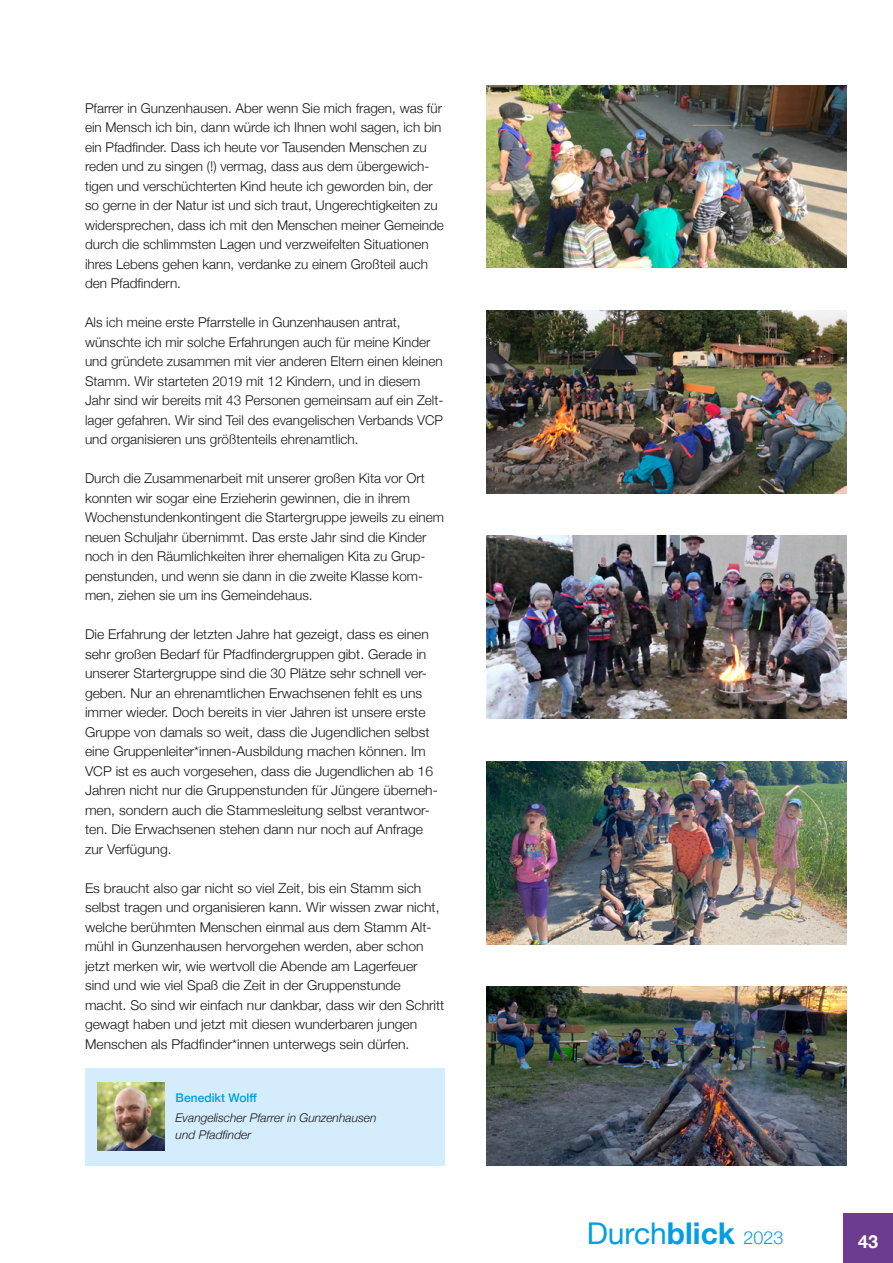
<style>
.page{position:relative;width:893px;height:1263px;background:#fff}
.page>*{position:absolute;margin:0;border:0;box-sizing:border-box;transform-origin:0 0}
.t1{font:30px "Helvetica Neue";color:#009ee3}
.t2{font:700 18px "Helvetica Neue";color:#fff}
.t3{font:300 13.5px/19.5px "Helvetica Neue";color:#181716}
.t4{font:italic 300 12px/16.5px "Helvetica Neue";color:#181716}
.t5{font:500 12px "Helvetica Neue";color:#009ee3}
.s1{font-weight:700}
.s2{font-weight:300;font-size:18px}
</style>
<div class="page">
<div style="left:843px;top:1213px;width:50px;height:50px;background:#6c3c90"></div>
<div style="left:85px;top:1068px;width:359px;height:97px;background:#d4edfc"></div>
<img style="left:97px;top:1082px;width:68px;height:68px">
<img style="left:487px;top:85px;width:359px;height:183px">
<img style="left:487px;top:310px;width:359px;height:183px">
<img style="left:487px;top:536px;width:359px;height:183px">
<img style="left:487px;top:761px;width:359px;height:183px">
<img style="left:487px;top:986px;width:359px;height:179px">
<p class="t3" style="left:85px;top:97px;width:360px">Pfarrer in Gunzenhausen. Aber wenn Sie mich fragen, was für ein Mensch ich bin, dann würde ich Ihnen wohl sagen, ich bin ein Pfadfinder. Dass ich heute vor Tausenden Menschen zu reden und zu singen (!) vermag, dass aus dem übergewich&shy;tigen und verschüchterten Kind heute ich geworden bin, der so gerne in der Natur ist und sich traut, Ungerechtigkeiten zu widersprechen, dass ich mit den Menschen meiner Gemeinde durch die schlimmsten Lagen und verzweifelten Situationen ihres Lebens gehen kann, verdanke zu einem Großteil auch den Pfadfindern.</p>
<p class="t3" style="left:85px;top:311px;width:360px">Als ich meine erste Pfarrstelle in Gunzenhausen antrat, wünschte ich mir solche Erfahrungen auch für meine Kinder und gründete zusammen mit vier anderen Eltern einen kleinen Stamm. Wir starteten 2019 mit 12 Kindern, und in diesem Jahr sind wir bereits mit 43 Personen gemeinsam auf ein Zelt&shy;lager gefahren. Wir sind Teil des evangelischen Verbands VCP und organisieren uns größtenteils ehrenamtlich.</p>
<p class="t3" style="left:85px;top:467px;width:361px">Durch die Zusammenarbeit mit unserer großen Kita vor Ort konnten wir sogar eine Erzieherin gewinnen, die in ihrem Wochenstundenkontingent die Startergruppe jeweils zu einem neuen Schuljahr übernimmt. Das erste Jahr sind die Kinder noch in den Räumlichkeiten ihrer ehemaligen Kita zu Grup&shy;penstunden, und wenn sie dann in die zweite Klasse kom&shy;men, ziehen sie um ins Gemeindehaus.</p>
<p class="t3" style="left:85px;top:623px;width:354px">Die Erfahrung der letzten Jahre hat gezeigt, dass es einen sehr großen Bedarf für Pfadfindergruppen gibt. Gerade in unserer Startergruppe sind die 30 Plätze sehr schnell ver&shy;geben. Nur an ehrenamtlichen Erwachsenen fehlt es uns immer wieder. Doch bereits in vier Jahren ist unsere erste Gruppe von damals so weit, dass die Jugendlichen selbst eine Gruppenleiter*innen-Ausbildung machen können. Im VCP ist es auch vorgesehen, dass die Jugendlichen ab 16<br>Jahren nicht nur die Gruppenstunden für Jüngere überneh&shy;men, sondern auch die Stammesleitung selbst verantwor&shy;ten. Die Erwachsenen stehen dann nur noch auf Anfrage zur Verfügung.</p>
<p class="t3" style="left:85px;top:877px;width:361px">Es braucht also gar nicht so viel Zeit, bis ein Stamm sich selbst tragen und organisieren kann. Wir wissen zwar nicht, welche berühmten Menschen einmal aus dem Stamm Alt&shy;mühl in Gunzenhausen hervorgehen werden, aber schon jetzt merken wir, wie wertvoll die Abende am Lagerfeuer sind und wie viel Spaß die Zeit in der Gruppenstunde macht. So sind wir einfach nur dankbar, dass wir den Schritt gewagt haben und jetzt mit diesen wunderbaren jungen Menschen als Pfadfinder*innen unterwegs sein dürfen.</p>
<p class="t5" style="left:176px;top:1087px;width:83px">Benedikt Wolff</p>
<p class="t4" style="left:176px;top:1109px;width:202px">Evangelischer Pfarrer in Gunzenhausen und Pfadfinder</p>
<h1 class="t1" style="left:587px;top:1212px;width:198px">Durch<span class="s1">blick</span> <span class="s2">2023</span></h1>
<h2 class="t2" style="left:858px;top:1227px;width:22px">43</h2>
</div>
